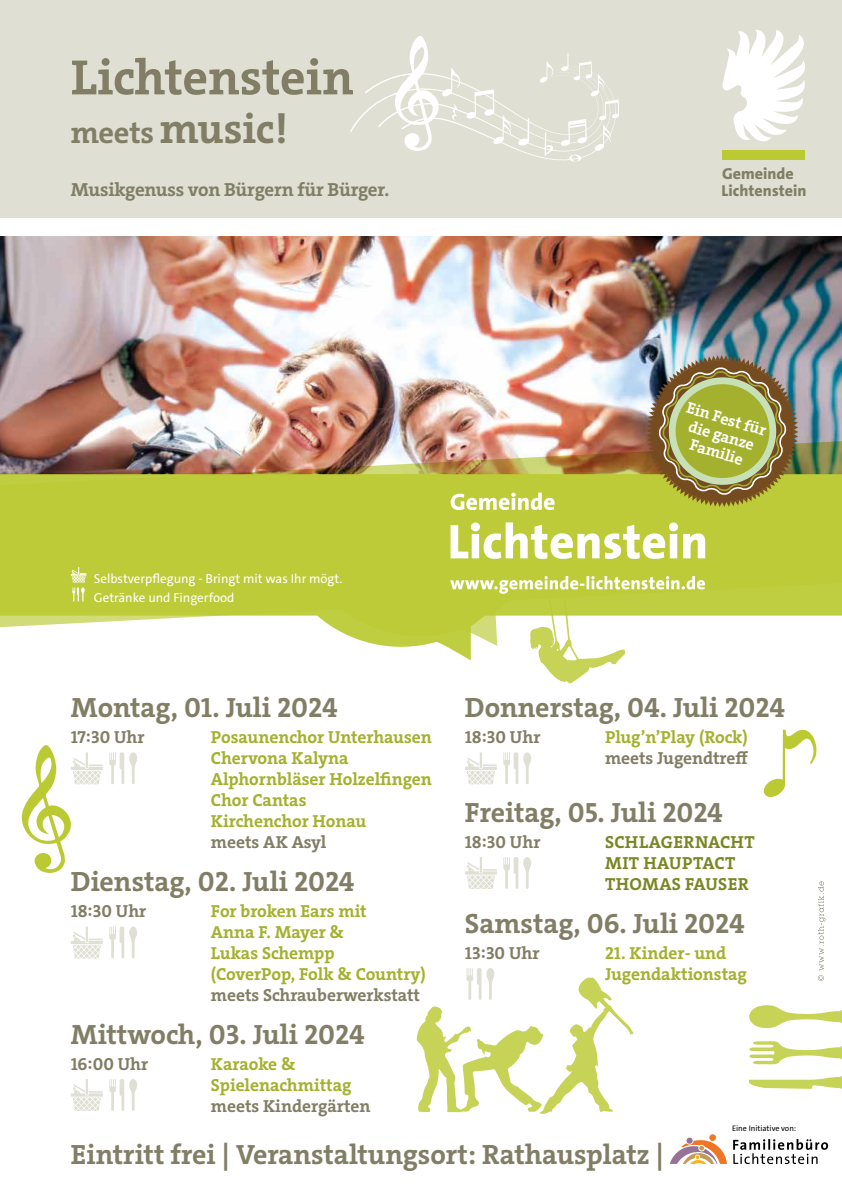
<style>
.page{position:relative;width:842px;height:1191px;background:#fff}
.page>*{position:absolute;margin:0;border:0;box-sizing:border-box;transform-origin:0 0}
.t1{font:700 50px "The Serif";color:#817e65}
.t2{font:700 42px "The Serif";letter-spacing:-.005em;color:#817e65}
.t3{font:700 28px "The Serif";color:#817e65}
.t4{font:700 19px "The Serif";letter-spacing:-.01em;color:#817e65}
.t5{font:700 17.5px/21px "The Serif";color:#a3b12e}
.t6{font:700 17.5px "The Serif";color:#817e65}
.t7{font:700 17.5px/21px "The Serif";letter-spacing:.025em;color:#798622}
.t8{font:700 16px/17.2px "The Serif";color:#fff;text-align:center}
.t9{font:800 15.9px "The Sans";letter-spacing:.005em;color:#817e65}
.t10{font:13px/19px "The Sans";color:#fff}
.t11{font:8px "The Sans";color:#000}
.s1{font-size:30.5px}
</style>
<div class="page">
<img style="left:0;top:236px;width:842px;height:185px">
<img style="left:0;top:421px;width:842px;height:53px">
<svg style="left:0;top:474px;width:842px;height:175px;background:#c5d253"></svg>
<div style="left:0;top:0;width:842px;height:218px;background:#dfdfd4"></div>
<div style="left:722px;top:151px;width:83px;height:9px;background:#bbca33"></div>
<svg style="left:722px;top:30px;width:83px;height:112px"></svg>
<svg style="left:451px;top:522px;width:254px;height:37px"></svg>
<svg style="left:451px;top:492px;width:104px;height:18px"></svg>
<img style="left:644px;top:352px;width:157px;height:158px">
<div style="left:709px;top:1134px;width:7px;height:7px;background:#ee7624;border-radius:50%"></div>
<svg style="left:670px;top:1139px;width:57px;height:25px"></svg>
<svg style="left:733px;top:1139px;width:95px;height:25px"></svg>
<svg style="left:350px;top:36px;width:269px;height:126px"></svg>
<svg style="left:450px;top:576px;width:255px;height:108px"></svg>
<svg style="left:818px;top:881px;width:7px;height:100px"></svg>
<svg style="left:749px;top:1005px;width:93px;height:23px"></svg>
<svg style="left:749px;top:1041px;width:93px;height:24px"></svg>
<svg style="left:749px;top:1075px;width:93px;height:14px"></svg>
<svg style="left:763px;top:729px;width:54px;height:68px"></svg>
<svg style="left:416px;top:968px;width:218px;height:146px"></svg>
<svg style="left:109px;top:752px;width:28px;height:32px"></svg>
<svg style="left:21px;top:745px;width:82px;height:128px"></svg>
<svg style="left:109px;top:926px;width:28px;height:32px"></svg>
<svg style="left:71px;top:926px;width:32px;height:32px"></svg>
<svg style="left:109px;top:1079px;width:28px;height:32px"></svg>
<svg style="left:71px;top:1079px;width:32px;height:32px"></svg>
<svg style="left:503px;top:752px;width:28px;height:32px"></svg>
<svg style="left:465px;top:752px;width:32px;height:32px"></svg>
<svg style="left:503px;top:857px;width:28px;height:32px"></svg>
<svg style="left:465px;top:857px;width:32px;height:32px"></svg>
<svg style="left:71px;top:567px;width:15px;height:34px"></svg>
<h1 class="t1" style="left:71px;top:45px;width:284px">Lichtenstein</h1>
<h2 class="t2" style="left:71px;top:102px;width:219px"><span class="s1">meets</span> music!</h2>
<p class="t4" style="left:71px;top:177px;width:320px">Musikgenuss von Bürgern für Bürger.</p>
<p class="t9" style="left:722px;top:164px;width:73px">Gemeinde</p>
<p class="t9" style="left:721px;top:180px;width:87px">Lichtenstein</p>
<p class="t8" style="left:689px;top:399px;width:84px;rotate:17deg">Ein Fest für die ganze<br>Familie</p>
<p class="t10" style="left:94px;top:569px;width:250px">Selbstverpflegung - Bringt mit was Ihr mögt.<br>Getränke und Fingerfood</p>
<h3 class="t3" style="left:71px;top:689px;width:268px">Montag, 01. Juli 2024</h3>
<p class="t6" style="left:71px;top:726px;width:75px">17:30 Uhr</p>
<p class="t5" style="left:211px;top:727px;width:223px">Posaunenchor Unterhausen<br>Chervona Kalyna<br>Alphornbläser Holzelfingen<br>Chor Cantas<br>Kirchenchor Honau</p>
<p class="t6" style="left:211px;top:831px;width:117px">meets AK Asyl</p>
<h3 class="t3" style="left:71px;top:863px;width:285px">Dienstag, 02. Juli 2024</h3>
<p class="t6" style="left:71px;top:900px;width:77px">18:30 Uhr</p>
<p class="t5" style="left:211px;top:900px;width:217px">For broken Ears mit<br>Anna F. Mayer &amp;<br>Lukas Schempp<br>(CoverPop, Folk &amp; Country)</p>
<p class="t6" style="left:211px;top:984px;width:211px">meets Schrauberwerkstatt</p>
<h3 class="t3" style="left:71px;top:1016px;width:295px">Mittwoch, 03. Juli 2024</h3>
<p class="t6" style="left:71px;top:1053px;width:79px">16:00 Uhr</p>
<p class="t5" style="left:211px;top:1053px;width:142px">Karaoke &amp;<br>Spielenachmittag</p>
<p class="t6" style="left:211px;top:1095px;width:161px">meets Kindergärten</p>
<h3 class="t3" style="left:465px;top:689px;width:322px">Donnerstag, 04. Juli 2024</h3>
<p class="t6" style="left:465px;top:726px;width:77px">18:30 Uhr</p>
<p class="t5" style="left:605px;top:727px;width:144px">Plug’n’Play (Rock)</p>
<p class="t6" style="left:605px;top:747px;width:145px">meets Jugendtreff</p>
<h3 class="t3" style="left:465px;top:794px;width:259px">Freitag, 05. Juli 2024</h3>
<p class="t6" style="left:465px;top:831px;width:77px">18:30 Uhr</p>
<p class="t7" style="left:605px;top:831px;width:151px">SCHLAGERNACHT<br>MIT HAUPTACT<br>THOMAS FAUSER</p>
<h3 class="t3" style="left:465px;top:905px;width:281px">Samstag, 06. Juli 2024</h3>
<p class="t6" style="left:465px;top:941px;width:76px">13:30 Uhr</p>
<p class="t5" style="left:605px;top:942px;width:143px">21. Kinder- und<br>Jugendaktionstag</p>
<p class="t11" style="left:732px;top:1123px;width:66px">Eine Initiative von:</p>
<h3 class="t3" style="left:71px;top:1136px;width:594px">Eintritt frei | Veranstaltungsort: Rathausplatz |</h3>
</div>
